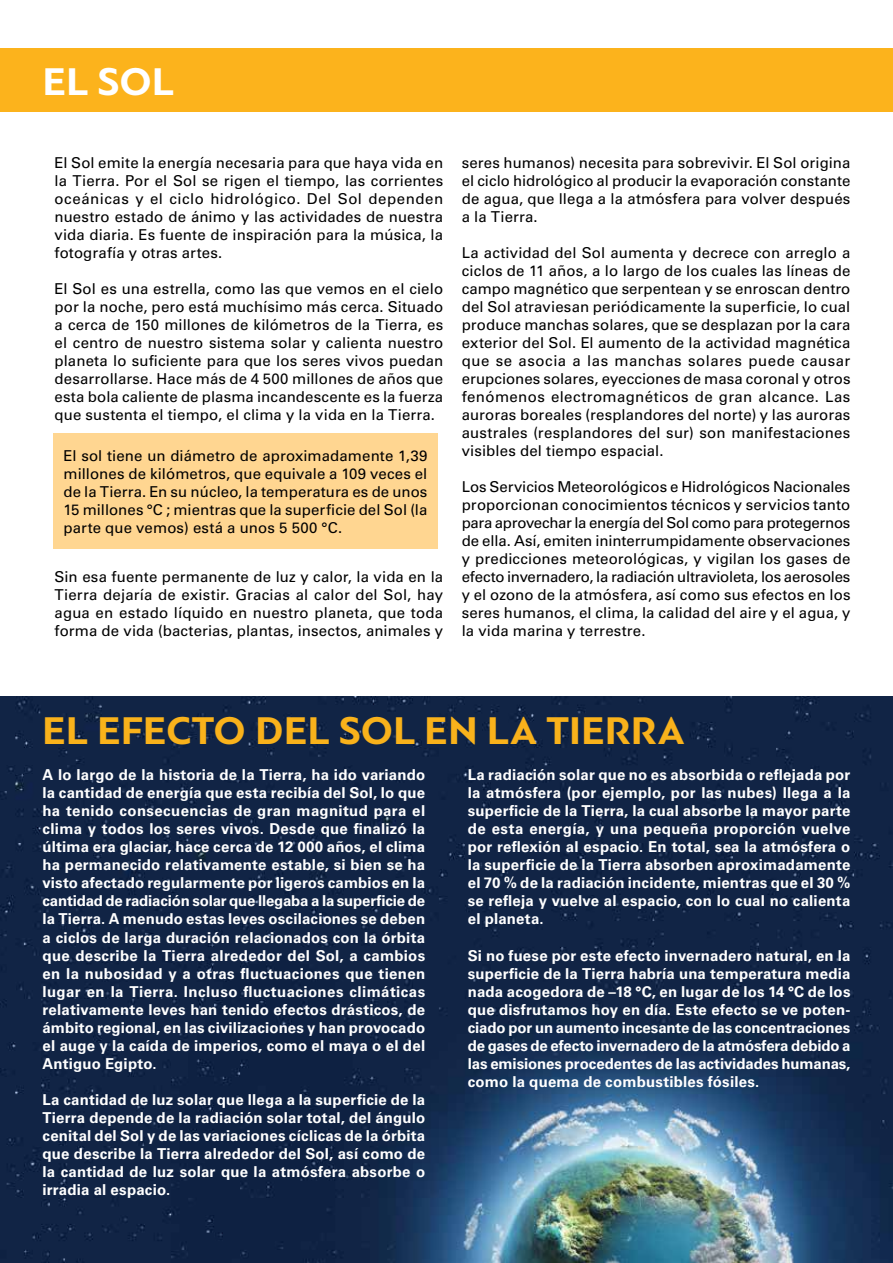
<style>
.page{position:relative;width:893px;height:1263px;background:#fff}
.page>*{position:absolute;margin:0;border:0;box-sizing:border-box;transform-origin:0 0}
.t1{font:700 40.5px "PF Bague Sans Pro";letter-spacing:.01em;color:#f9b21b}
.t2{font:700 40.5px "PF Bague Sans Pro";color:#fff}
.t3{font:15px/18px "Univers LTCYR 55 Roman";letter-spacing:.005em;color:#000;text-align:justify}
.t4{font:700 15px/18px "Univers LTCYR 65";letter-spacing:.015em;color:#fff;text-align:justify}
</style>
<div class="page">
<div style="left:0;top:48px;width:893px;height:63px;background:#fcb31c"></div>
<img style="left:0;top:696px;width:893px;height:567px">
<div style="left:53px;top:433px;width:385px;height:116px;background:#ffd691"></div>
<h1 class="t2" style="left:43px;top:57px;width:132px">EL SOL</h1>
<p class="t3" style="left:55px;top:153px;width:390px">El Sol emite la energía necesaria para que haya vida en la Tierra. Por el Sol se rigen el tiempo, las corrientes oceánicas y el ciclo hidrológico. Del Sol dependen nuestro estado de ánimo y las actividades de nuestra vida diaria. Es fuente de inspiración para la música, la fotografía y otras artes.</p>
<p class="t3" style="left:55px;top:279px;width:390px">El Sol es una estrella, como las que vemos en el cielo por la noche, pero está muchísimo más cerca. Situado a cerca de 150 millones de kilómetros de la Tierra, es el centro de nuestro sistema solar y calienta nuestro planeta lo suficiente para que los seres vivos puedan desarrollarse. Hace más de 4 500 millones de años que esta bola caliente de plasma incandescente es la fuerza que sustenta el tiempo, el clima y la vida en la Tierra.</p>
<p class="t3" style="left:64px;top:446px;width:365px">El sol tiene un diámetro de aproximadamente 1,39 millones de kilómetros, que equivale a 109 veces el de la Tierra. En su núcleo, la temperatura es de unos 15 millones °C ; mientras que la superficie del Sol (la parte que vemos) está a unos 5 500 °C.</p>
<p class="t3" style="left:55px;top:567px;width:390px">Sin esa fuente permanente de luz y calor, la vida en la Tierra dejaría de existir. Gracias al calor del Sol, hay agua en estado líquido en nuestro planeta, que toda forma de vida (bacterias, plantas, insectos, animales y</p>
<p class="t3" style="left:462px;top:153px;width:390px">seres humanos) necesita para sobrevivir. El Sol origina el ciclo hidrológico al producir la evaporación constante de agua, que llega a la atmósfera para volver después a la Tierra.</p>
<p class="t3" style="left:462px;top:243px;width:390px">La actividad del Sol aumenta y decrece con arreglo a ciclos de 11 años, a lo largo de los cuales las líneas de campo magnético que serpentean y se enroscan dentro del Sol atraviesan periódicamente la superficie, lo cual produce manchas solares, que se desplazan por la cara exterior del Sol. El aumento de la actividad magnética que se asocia a las manchas solares puede causar erupciones solares, eyecciones de masa coronal y otros fenómenos electromagnéticos de gran alcance. Las auroras boreales (resplandores del norte) y las auroras australes (resplandores del sur) son manifestaciones visibles del tiempo espacial.</p>
<p class="t3" style="left:462px;top:477px;width:390px">Los Servicios Meteorológicos e Hidrológicos Nacionales proporcionan conocimientos técnicos y servicios tanto para aprovechar la energía del Sol como para protegernos de ella. Así, emiten ininterrumpidamente observaciones y predicciones meteorológicas, y vigilan los gases de efecto invernadero, la radiación ultravioleta, los aerosoles y el ozono de la atmósfera, así como sus efectos en los seres humanos, el clima, la calidad del aire y el agua, y la vida marina y terrestre.</p>
<h1 class="t1" style="left:43px;top:706px;width:644px">EL EFECTO DEL SOL EN LA TIERRA</h1>
<p class="t4" style="left:43px;top:765px;width:384px">A lo largo de la historia de la Tierra, ha ido variando la cantidad de energía que esta recibía del Sol, lo que ha tenido consecuencias de gran magnitud para el clima y todos los seres vivos. Desde que finalizó la última era glaciar, hace cerca de 12 000 años, el clima ha permanecido relativamente estable, si bien se ha visto afectado regularmente por ligeros cambios en la cantidad de radiación solar que llegaba a la superficie de la Tierra. A menudo estas leves oscilaciones se deben a ciclos de larga duración relacionados con la órbita que describe la Tierra alrededor del Sol, a cambios en la nubosidad y a otras fluctuaciones que tienen lugar en la Tierra. Incluso fluctuaciones climáticas relativamente leves han tenido efectos drásticos, de ámbito regional, en las civilizaciones y han provocado el auge y la caída de imperios, como el maya o el del Antiguo Egipto.</p>
<p class="t4" style="left:43px;top:1089px;width:384px">La cantidad de luz solar que llega a la superficie de la Tierra depende de la radiación solar total, del ángulo cenital del Sol y de las variaciones cíclicas de la órbita que describe la Tierra alrededor del Sol, así como de la cantidad de luz solar que la atmósfera absorbe o irradia al espacio.</p>
<p class="t4" style="left:468px;top:765px;width:384px">La radiación solar que no es absorbida o reflejada por la atmósfera (por ejemplo, por las nubes) llega a la superficie de la Tierra, la cual absorbe la mayor parte de esta energía, y una pequeña proporción vuelve por reflexión al espacio. En total, sea la atmósfera o la superficie de la Tierra absorben aproximadamente el 70 % de la radiación incidente, mientras que el 30 % se refleja y vuelve al espacio, con lo cual no calienta el planeta.</p>
<p class="t4" style="left:468px;top:945px;width:384px">Si no fuese por este efecto invernadero natural, en la superficie de la Tierra habría una temperatura media nada acogedora de –18 °C, en lugar de los 14 °C de los que disfrutamos hoy en día. Este efecto se ve poten&shy;ciado por un aumento incesante de las concentraciones de gases de efecto invernadero de la atmósfera debido a las emisiones procedentes de las actividades humanas, como la quema de combustibles fósiles.</p>
</div>
